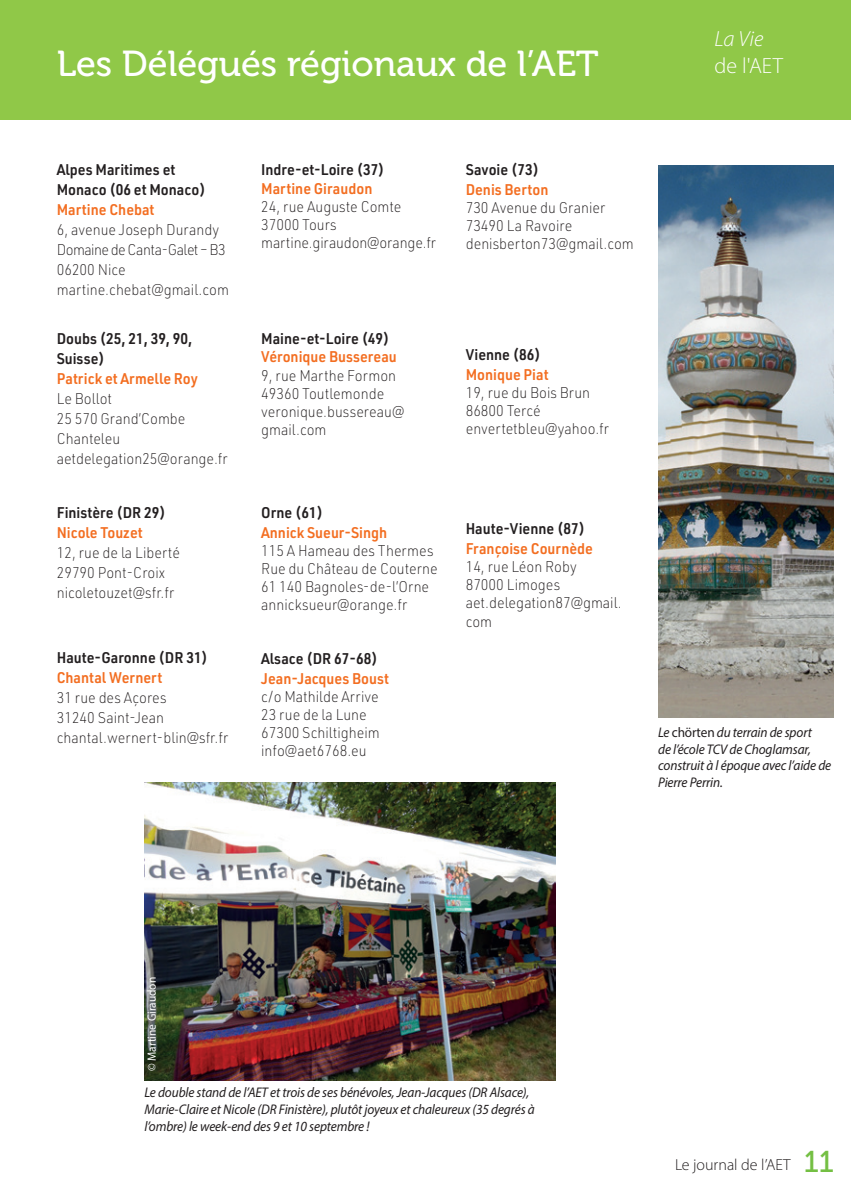
<style>
.page{position:relative;width:851px;height:1191px;background:#fff}
.page>*{position:absolute;margin:0;border:0;box-sizing:border-box;transform-origin:0 0}
.t1{font:36px "Museo 500";color:#fff}
.t2{font:300 22px/26.4px "Myriad Pro";color:#fff}
.t3{font:300 16px "Myriad Pro";color:#231f20}
.DR{font:200 15.2px/18.2px "URWDIN";color:#231f20;scale:.93 1}
.DR-2{font:600 15.2px/20px "URWDIN";color:#231f20;scale:.93 1}
.DR-3{font:600 15.2px "URWDIN";color:#f36e21;scale:.93 1}
.DR-4{font:200 15.2px "URWDIN";letter-spacing:-.04em;color:#231f20;scale:.93 1}
.t4{font:italic 14px/16.8px "Myriad Pro";letter-spacing:-.01em;color:#231f20;scale:.95 1}
.t5{font:12px "Myriad Pro";color:#fff;scale:.95 1}
.s1{font-style:italic}
.s2{font-style:normal}
.s3{font-family:"Museo 500";font-weight:400;font-size:30px;color:#74bf43}
</style>
<div class="page">
<div style="left:0;top:0;width:850px;height:120px;background:#90c848"></div>
<img style="left:658px;top:165px;width:175px;height:552px">
<img style="left:144px;top:782px;width:412px;height:298px">
<p class="t1" style="left:57px;top:44px;width:543px">Les Délégués régionaux de l’AET</p>
<p class="t2" style="left:714px;top:26px;width:70px"><span class="s1">La Vie </span>de l'AET</p>
<p class="DR-2" style="left:57px;top:159px;width:162px">Alpes Maritimes et<br>Monaco (06 et Monaco)</p>
<p class="DR-3" style="left:57px;top:200px;width:107px">Martine Chebat</p>
<p class="DR" style="left:57px;top:220px;width:176px">6, avenue Joseph Durandy</p>
<p class="DR-4" style="left:57px;top:240px;width:183px">Domaine de Canta-Galet – B3</p>
<p class="DR" style="left:57px;top:260px;width:76px">06200 Nice</p>
<p class="DR" style="left:57px;top:280px;width:187px">martine.chebat@gmail.com</p>
<p class="DR-2" style="left:57px;top:328px;width:147px">Doubs (25, 21, 39, 90,<br>Suisse)</p>
<p class="DR-3" style="left:57px;top:368px;width:153px">Patrick et Armelle Roy</p>
<p class="DR" style="left:57px;top:389px;width:61px">Le Bollot</p>
<p class="DR" style="left:57px;top:408px;width:140px;line-height:20px">25 570 Grand’Combe<br>Chanteleu</p>
<p class="DR" style="left:57px;top:449px;width:185px">aetdelegation25@orange.fr</p>
<p class="DR-2" style="left:57px;top:502px;width:119px">Finistère (DR 29)</p>
<p class="DR-3" style="left:57px;top:522px;width:94px">Nicole Touzet</p>
<p class="DR" style="left:57px;top:543px;width:134px">12, rue de la Liberté</p>
<p class="DR" style="left:57px;top:563px;width:118px">29790 Pont-Croix</p>
<p class="DR" style="left:57px;top:583px;width:128px">nicoletouzet@sfr.fr</p>
<p class="DR-2" style="left:57px;top:647px;width:164px">Haute-Garonne (DR 31)</p>
<p class="DR-3" style="left:57px;top:667px;width:115px">Chantal Wernert</p>
<p class="DR" style="left:57px;top:688px;width:120px">31 rue des Açores</p>
<p class="DR" style="left:57px;top:708px;width:117px">31240 Saint-Jean</p>
<p class="DR" style="left:57px;top:728px;width:186px">chantal.wernert-blin@sfr.fr</p>
<p class="DR-2" style="left:261px;top:159px;width:134px">Indre-et-Loire (37)</p>
<p class="DR-3" style="left:261px;top:178px;width:121px">Martine Giraudon</p>
<p class="DR" style="left:261px;top:197px;width:152px">24, rue Auguste Comte</p>
<p class="DR" style="left:261px;top:215px;width:83px">37000 Tours</p>
<p class="DR" style="left:261px;top:233px;width:189px">martine.giraudon@orange.fr</p>
<p class="DR-2" style="left:465px;top:159px;width:80px">Savoie (73)</p>
<p class="DR-3" style="left:465px;top:180px;width:90px">Denis Berton</p>
<p class="DR" style="left:465px;top:198px;width:151px">730 Avenue du Granier</p>
<p class="DR" style="left:465px;top:216px;width:116px">73490 La Ravoire</p>
<p class="DR" style="left:465px;top:234px;width:182px">denisberton73@gmail.com</p>
<p class="DR-2" style="left:261px;top:328px;width:139px">Maine-et-Loire (49)</p>
<p class="DR-3" style="left:261px;top:346px;width:147px">Véronique Bussereau</p>
<p class="DR" style="left:261px;top:366px;width:147px">9, rue Marthe Formon</p>
<p class="DR" style="left:261px;top:384px;width:134px">49360 Toutlemonde</p>
<p class="DR" style="left:261px;top:402px;width:155px">veronique.bussereau@ gmail.com</p>
<p class="DR-2" style="left:261px;top:501px;width:68px">Orne (61)</p>
<p class="DR-3" style="left:261px;top:522px;width:137px">Annick Sueur-Singh</p>
<p class="DR" style="left:261px;top:541px;width:187px">115 A Hameau des Thermes</p>
<p class="DR" style="left:261px;top:559px;width:191px">Rue du Château de Couterne</p>
<p class="DR" style="left:261px;top:577px;width:182px">61 140 Bagnoles-de-l’Orne</p>
<p class="DR" style="left:261px;top:595px;width:158px">annicksueur@orange.fr</p>
<p class="DR-2" style="left:261px;top:647px;width:127px">Alsace (DR 67-68)</p>
<p class="DR-3" style="left:261px;top:668px;width:139px">Jean-Jacques Boust</p>
<p class="DR" style="left:261px;top:687px;width:128px">c/o Mathilde Arrive</p>
<p class="DR" style="left:261px;top:705px;width:115px">23 rue de la Lune</p>
<p class="DR" style="left:261px;top:723px;width:129px">67300 Schiltigheim</p>
<p class="DR" style="left:261px;top:741px;width:115px">info@aet6768.eu</p>
<p class="DR-2" style="left:465px;top:344px;width:82px">Vienne (86)</p>
<p class="DR-3" style="left:465px;top:364px;width:91px">Monique Piat</p>
<p class="DR" style="left:465px;top:383px;width:135px">19, rue du Bois Brun</p>
<p class="DR" style="left:465px;top:401px;width:82px">86800 Tercé</p>
<p class="DR" style="left:465px;top:419px;width:155px">envertetbleu@yahoo.fr</p>
<p class="DR-2" style="left:465px;top:517px;width:130px">Haute-Vienne (87)</p>
<p class="DR-3" style="left:465px;top:538px;width:138px">Françoise Cournède</p>
<p class="DR" style="left:465px;top:557px;width:121px">14, rue Léon Roby</p>
<p class="DR" style="left:465px;top:575px;width:103px">87000 Limoges</p>
<p class="DR" style="left:465px;top:593px;width:169px">aet.delegation87@gmail. com</p>
<p class="t4" style="left:658px;top:723px;width:183px">Le <span class="s2">chörten</span> du terrain de sport<br>de l’école TCV de Choglamsar, construit à l époque avec l’aide de<br>Pierre Perrin.</p>
<p class="t5" style="left:144px;top:1071px;width:101px;rotate:-90deg">© Martine Giraudon</p>
<p class="t4" style="left:144px;top:1084px;width:412px">Le double stand de l’AET et trois de ses bénévoles, Jean-Jacques (DR Alsace),<br>Marie-Claire et Nicole (DR Finistère), plutôt joyeux et chaleureux (35 degrés à l’ombre) le week-end des 9 et 10 septembre !</p>
<p class="t3" style="left:675px;top:1154px;width:160px">Le journal de l’AET <span class="s3">11</span></p>
</div>
